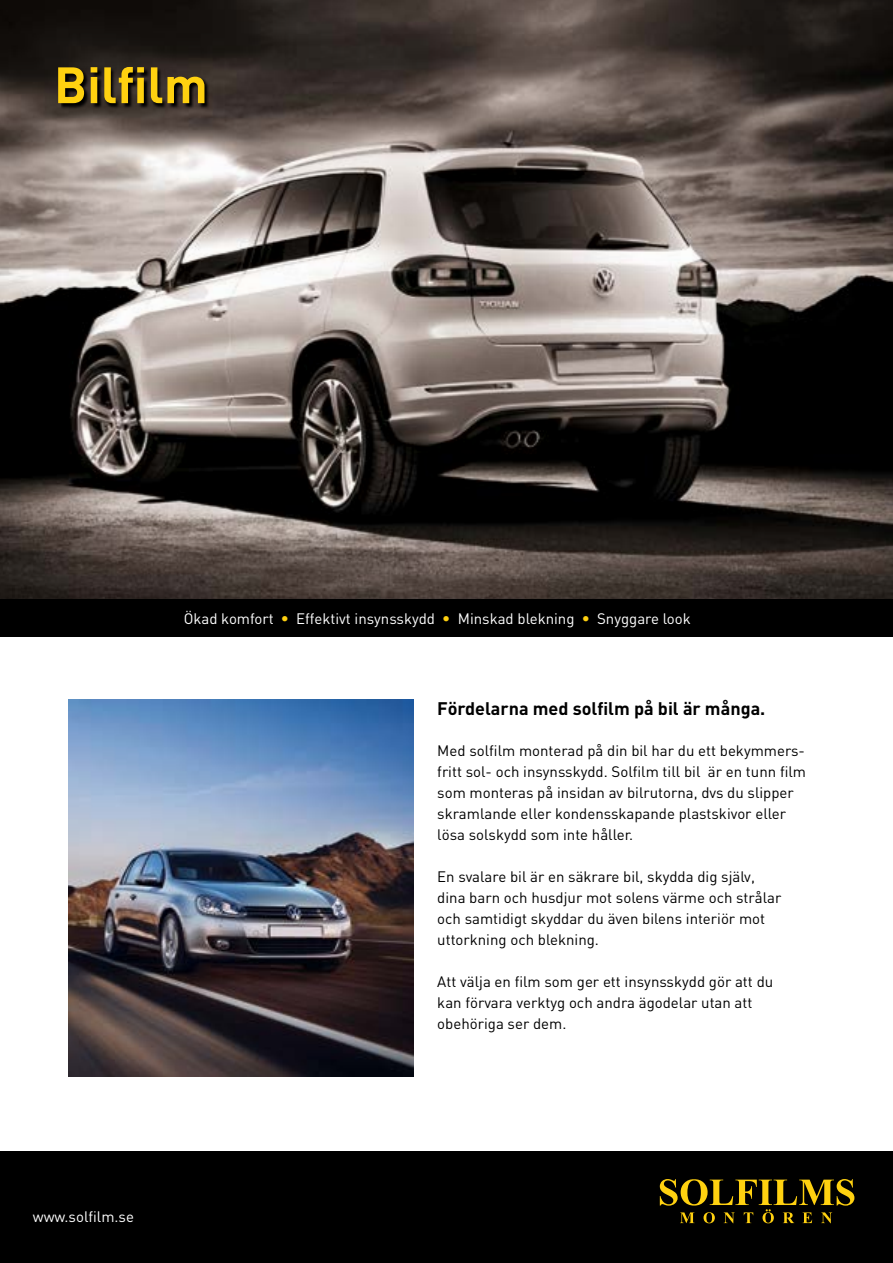
<style>
.page{position:relative;width:893px;height:1263px;background:#fff}
.page>*{position:absolute;margin:0;border:0;box-sizing:border-box;transform-origin:0 0}
.t1{font:700 50.25px "DIN";color:#ffd110}
.t2{font:700 18px "DIN";color:#000}
.t3{font:15px/21px "DIN";color:#000}
.t4{font:15px "DIN";color:#fff}
.s1{font-family:"Avenir";font-weight:300;color:#ffd110}
</style>
<div class="page">
<img style="left:0;top:0;width:893px;height:599px">
<div style="left:0;top:599px;width:893px;height:37px;background:#000"></div>
<div style="left:0;top:1151px;width:893px;height:112px;background:#000"></div>
<svg style="left:660px;top:1179px;width:194px;height:44px"></svg>
<img style="left:69px;top:700px;width:345px;height:377px">
<svg style="left:61px;top:68px;width:148px;height:42px;background:#221c1a"></svg>
<h1 class="t1" style="left:54px;top:52px;width:155px">Bilfilm</h1>
<p class="t4" style="left:184px;top:608px;width:509px">Ökad komfort <span class="s1">•</span> Effektivt insynsskydd <span class="s1">•</span> Minskad blekning <span class="s1">•</span> Snyggare look</p>
<p class="t2" style="left:437px;top:697px;width:330px">Fördelarna med solfilm på bil är många.</p>
<p class="t4" style="left:33px;top:1207px;width:103px">www.solfilm.se</p>
<p class="t3" style="left:437px;top:740px;width:370px">Med solfilm monterad på din bil har du ett bekymmers&shy;fritt sol- och insynsskydd. Solfilm till bil är en tunn film som monteras på insidan av bilrutorna, dvs du slipper skramlande eller kondensskapande plastskivor eller lösa solskydd som inte håller.</p>
<p class="t3" style="left:437px;top:866px;width:346px">En svalare bil är en säkrare bil, skydda dig själv, dina barn och husdjur mot solens värme och strålar och samtidigt skyddar du även bilens interiör mot uttorkning och blekning.</p>
<p class="t3" style="left:437px;top:971px;width:337px">Att välja en film som ger ett insynsskydd gör att du kan förvara verktyg och andra ägodelar utan att obehöriga ser dem.</p>
</div>
